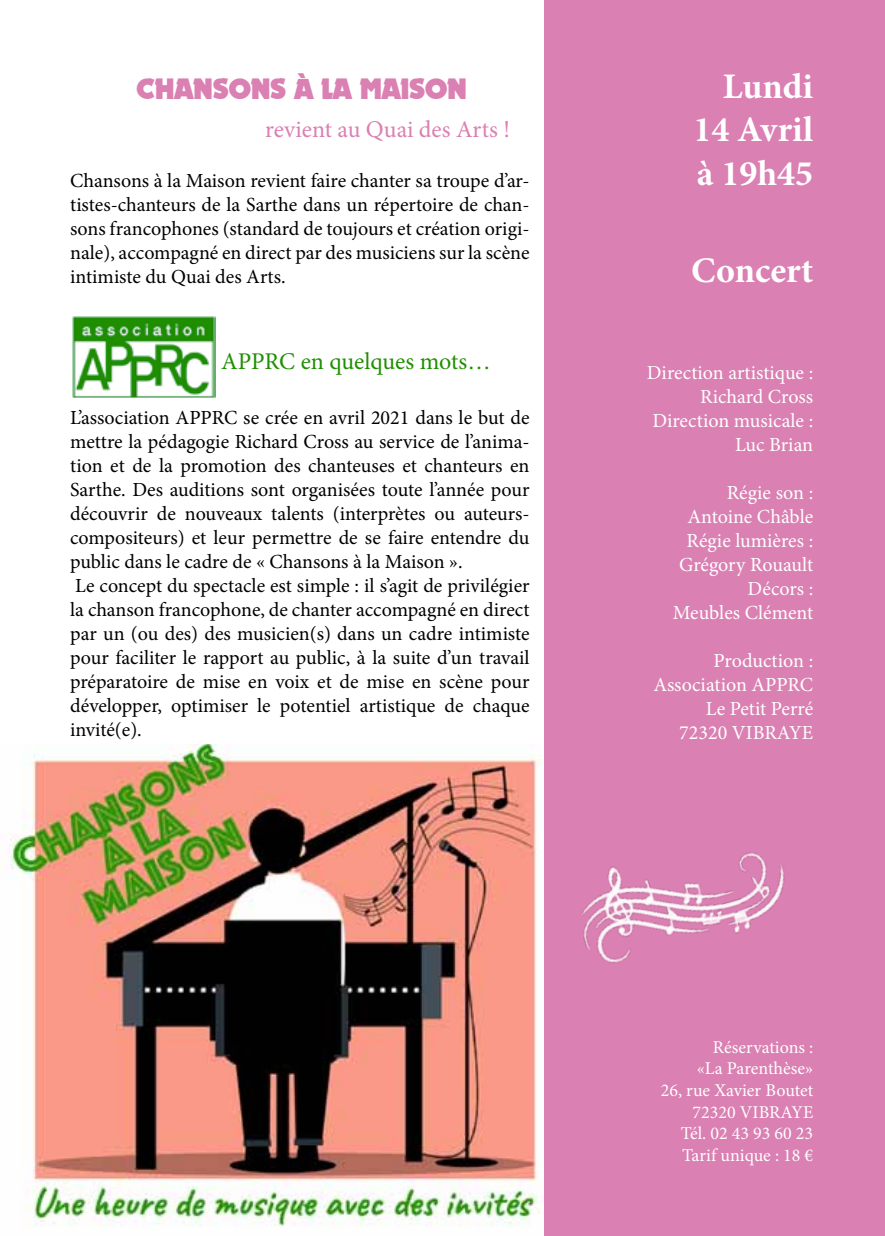
<style>
.page{position:relative;width:885px;height:1236px;background:#fff}
.page>*{position:absolute;margin:0;border:0;box-sizing:border-box;transform-origin:0 0}
.t1{font:700 36px/43.2px "Minion Pro";color:#fff;text-align:justify}
.t2{font:28px "November";color:#da80b2}
.t3{font:24px "Minion Pro";color:#da80b2}
.t4{font:24px "Minion Pro";letter-spacing:-.005em;color:#1f8f00}
.t5{font:20px/24px "Minion Pro";color:#000;text-align:justify}
.t6{font:20px/24px "Minion Pro";color:#fff;text-align:right}
.t7{font:18px/21.6px "Minion Pro";color:#fff;text-align:right}
</style>
<div class="page">
<img style="left:0;top:745px;width:540px;height:482px">
<div style="left:544px;top:0;width:340px;height:1236px;background:#da80b2"></div>
<img style="left:72px;top:316px;width:143px;height:81px">
<img style="left:581px;top:852px;width:204px;height:111px">
<h2 class="t2" style="left:137px;top:72px;width:331px">CHANSONS à LA MAISON</h2>
<h1 class="t1" style="left:693px;top:65px;width:121px;text-indent:30px">Lundi 14 Avril à 19h45</h1>
<p class="t3" style="left:265px;top:113px;width:246px">revient au Quai des Arts !</p>
<p class="t5" style="left:70px;top:169px;width:461px">Chansons à la Maison revient faire chanter sa troupe d’ar&shy;tistes-chanteurs de la Sarthe dans un répertoire de chan&shy;sons francophones (standard de toujours et création origi&shy;nale), accompagné en direct par des musiciens sur la scène intimiste du Quai des Arts.</p>
<h1 class="t1" style="left:691px;top:248px;width:124px">Concert</h1>
<p class="t4" style="left:221px;top:345px;width:271px">APPRC en quelques mots…</p>
<p class="t5" style="left:70px;top:406px;width:461px;text-align:left">L’association APPRC se crée en avril 2021 dans le but de mettre la pédagogie Richard Cross au service de l’anima&shy;tion et de la promotion des chanteuses et chanteurs en Sarthe. Des auditions sont organisées toute l’année pour découvrir de nouveaux talents (interprètes ou auteurs&shy;compositeurs) et leur permettre de se faire entendre du public dans le cadre de « Chansons à la Maison ».<br>Le concept du spectacle est simple : il s’agit de privilégier la chanson francophone, de chanter accompagné en direct par un (ou des) des musicien(s) dans un cadre intimiste pour faciliter le rapport au public, à la suite d’un travail préparatoire de mise en voix et de mise en scène pour développer, optimiser le potentiel artistique de chaque invité(e).</p>
<p class="t6" style="left:647px;top:361px;width:168px">Direction artistique :<br>Richard Cross<br>Direction musicale :<br>Luc Brian</p>
<p class="t6" style="left:672px;top:481px;width:142px">Régie son :<br>Antoine Châble<br>Régie lumières :<br>Grégory Rouault<br>Décors :<br>Meubles Clément</p>
<p class="t6" style="left:653px;top:649px;width:161px">Production :<br>Association APPRC<br>Le Petit Perré<br>72320 VIBRAYE</p>
<p class="t7" style="left:660px;top:1036px;width:154px">Réservations :<br>«La Parenthèse»<br>26, rue Xavier Boutet<br>72320 VIBRAYE<br>Tél. 02 43 93 60 23<br>Tarif unique : 18 €</p>
</div>
